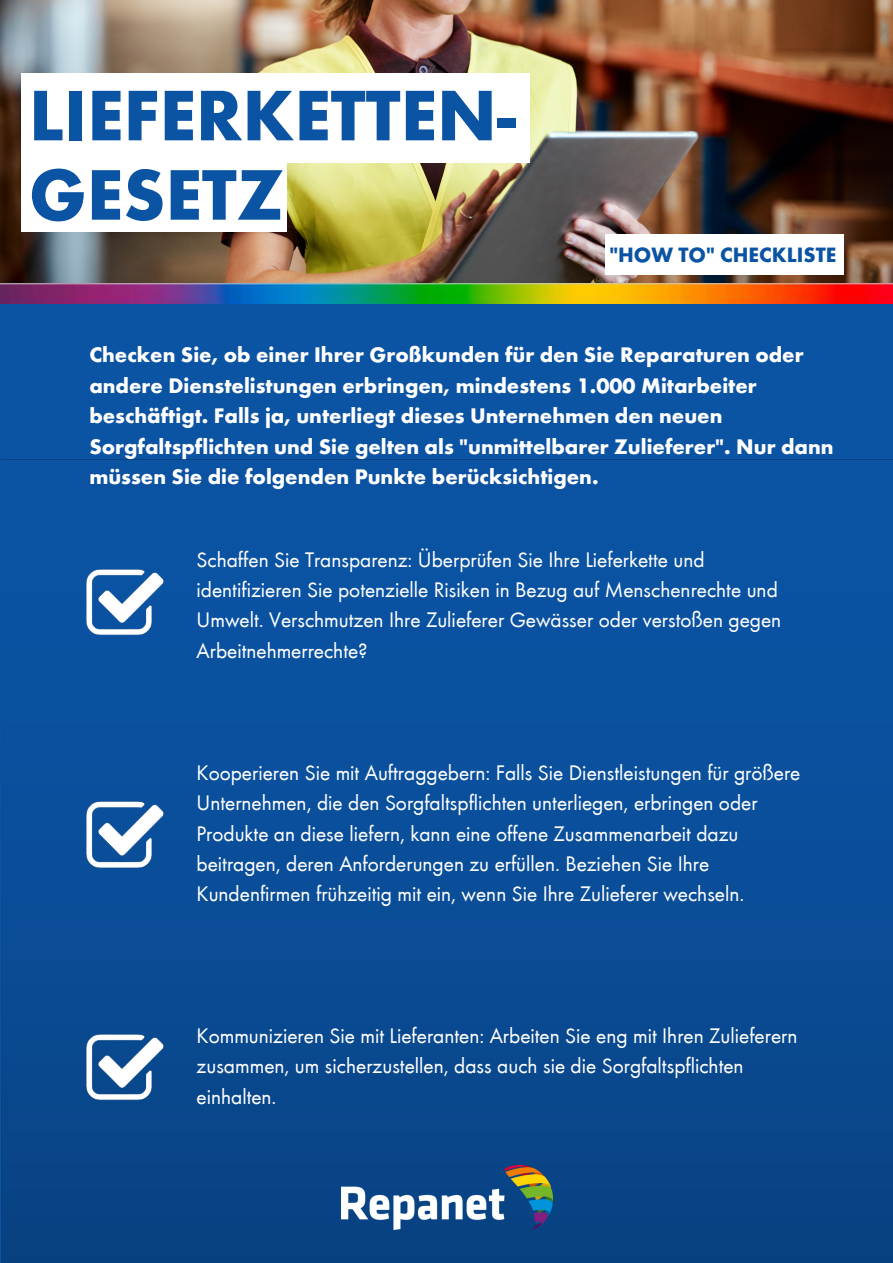
<style>
.page{position:relative;width:893px;height:1263px;background:#fff}
.page>*{position:absolute;margin:0;border:0;box-sizing:border-box;transform-origin:0 0}
.t1{font:700 74.25px/79.3px "Standox Futura";color:#0b53a3}
.t2{font:21.75px/30.4px "Standox Futura";color:#fff}
.t3{font:700 21.75px/30.4px "Standox Futura";color:#fff}
.t4{font:700 21.38px "Standox Futura";color:#0b53a3}
</style>
<div class="page">
<img style="left:0;top:0;width:893px;height:284px">
<div style="left:0;top:301px;width:893px;height:962px;background:#0b53a3"></div>
<div style="left:21px;top:73px;width:509px;height:90px;background:#fff"></div>
<div style="left:21px;top:151px;width:266px;height:81px;background:#fff"></div>
<div style="left:2px;top:459px;width:891px;height:804px;background:linear-gradient(to bottom,#0b55a8,#094385)"></div>
<div style="left:605px;top:235px;width:238px;height:40px;background:#fff"></div>
<img style="left:0;top:284px;width:893px;height:19px">
<img style="left:341px;top:1166px;width:211px;height:64px">
<img style="left:73px;top:557px;width:99px;height:87px">
<img style="left:73px;top:790px;width:99px;height:87px">
<img style="left:73px;top:1022px;width:99px;height:88px">
<p class="t1" style="left:29px;top:73px;width:488px">LIEFERKETTEN-<br>GESETZ</p>
<p class="t4" style="left:609px;top:241px;width:228px">"HOW TO" CHECKLISTE</p>
<p class="t3" style="left:89px;top:339px;width:746px">Checken Sie, ob einer Ihrer Großkunden für den Sie Reparaturen oder andere Dienstelistungen erbringen, mindestens 1.000 Mitarbeiter beschäftigt. Falls ja, unterliegt dieses Unternehmen den neuen Sorgfaltspflichten und Sie gelten als "unmittelbarer Zulieferer". Nur dann müssen Sie die folgenden Punkte berücksichtigen.</p>
<p class="t2" style="left:197px;top:543px;width:586px">Schaffen Sie Transparenz: Überprüfen Sie Ihre Lieferkette und identifizieren Sie potenzielle Risiken in Bezug auf Menschenrechte und Umwelt. Verschmutzen Ihre Zulieferer Gewässer oder verstoßen gegen Arbeitnehmerrechte?</p>
<p class="t2" style="left:197px;top:757px;width:605px">Kooperieren Sie mit Auftraggebern: Falls Sie Dienstleistungen für größere Unternehmen, die den Sorgfaltspflichten unterliegen, erbringen oder Produkte an diese liefern, kann eine offene Zusammenarbeit dazu beitragen, deren Anforderungen zu erfüllen. Beziehen Sie Ihre Kundenfirmen frühzeitig mit ein, wenn Sie Ihre Zulieferer wechseln.</p>
<p class="t2" style="left:197px;top:1020px;width:602px">Kommunizieren Sie mit Lieferanten: Arbeiten Sie eng mit Ihren Zulieferern zusammen, um sicherzustellen, dass auch sie die Sorgfaltspflichten einhalten.</p>
</div>
